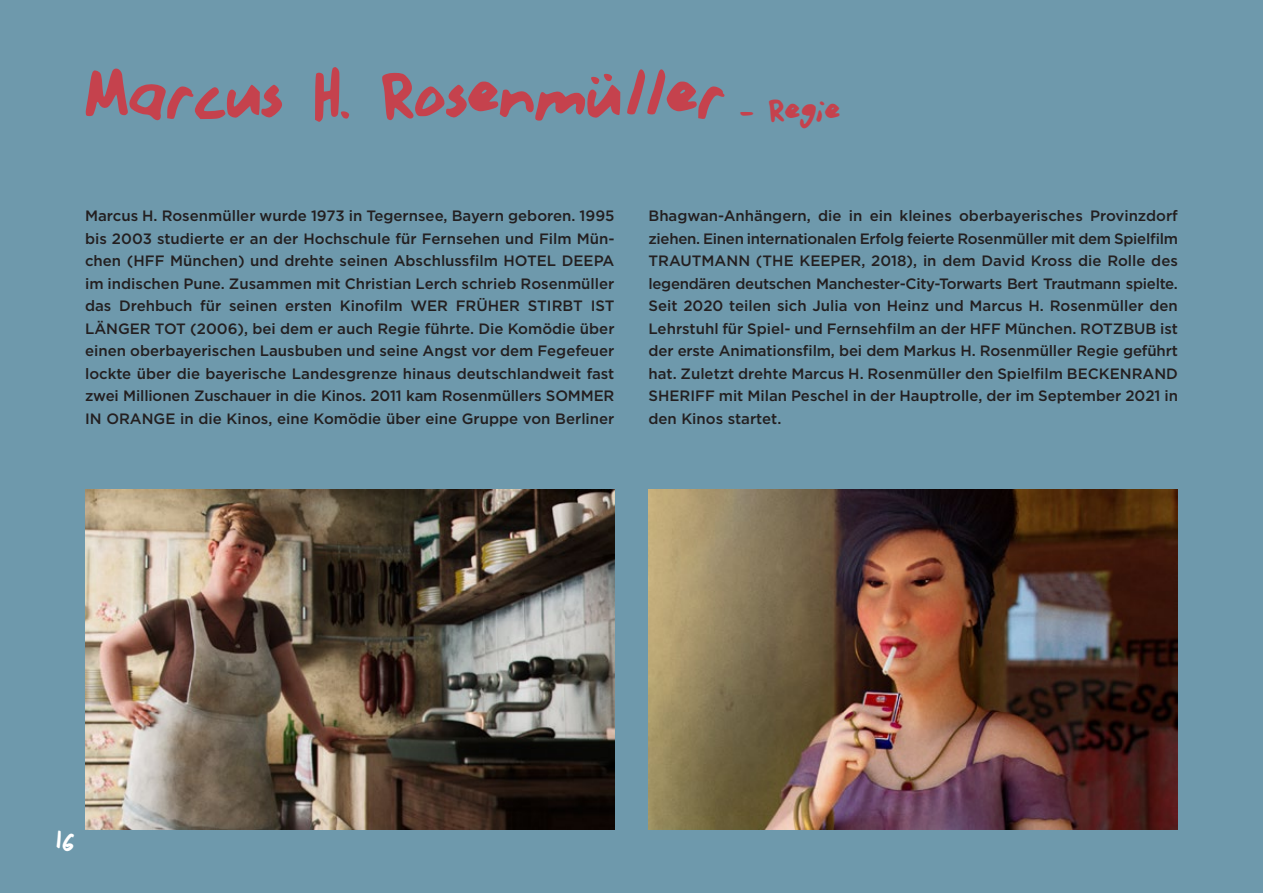
<style>
.page{position:relative;width:1263px;height:893px;background:#6e99ac}
.page>*{position:absolute;margin:0;border:0;box-sizing:border-box;transform-origin:0 0}
.t1{font:75px "ABNORMAL";color:#c5424d}
.t2{font:36px "ABNORMAL";color:#c5424d}
.t3{font:27px "ABNORMAL";color:#fff}
.t4{font:500 15px/22.5px "Gotham";color:#231f20;text-align:justify}
.s1{font-size:75px}
</style>
<div class="page">
<img style="left:85px;top:489px;width:529px;height:340px">
<img style="left:648px;top:489px;width:530px;height:340px">
<h1 class="t1" style="left:85px;top:64px;width:537px">Marcus H. Rosenmüu</h1>
<h1 class="t1" style="left:590px;top:28px;width:24px">..</h1>
<h2 class="t2" style="left:626px;top:95px;width:215px"><span class="s1">ller</span> - Regie</h2>
<p class="t4" style="left:85px;top:205px;width:531px">Marcus H. Rosenmüller wurde 1973 in Tegernsee, Bayern geboren. 1995 bis 2003 studierte er an der Hochschule für Fernsehen und Film Mün&shy;chen (HFF München) und drehte seinen Abschlussfilm HOTEL DEEPA im indischen Pune. Zusammen mit Christian Lerch schrieb Rosenmüller das Drehbuch für seinen ersten Kinofilm WER FRÜHER STIRBT IST LÄNGER TOT (2006), bei dem er auch Regie führte. Die Komödie über einen oberbayerischen Lausbuben und seine Angst vor dem Fegefeuer lockte über die bayerische Landesgrenze hinaus deutschlandweit fast zwei Millionen Zuschauer in die Kinos. 2011 kam Rosenmüllers SOMMER IN ORANGE in die Kinos, eine Komödie über eine Gruppe von Berliner</p>
<p class="t4" style="left:648px;top:205px;width:531px">Bhagwan-Anhängern, die in ein kleines oberbayerisches Provinzdorf ziehen. Einen internationalen Erfolg feierte Rosenmüller mit dem Spielfilm TRAUTMANN (THE KEEPER, 2018), in dem David Kross die Rolle des legendären deutschen Manchester-City-Torwarts Bert Trautmann spielte.<br>Seit 2020 teilen sich Julia von Heinz und Marcus H. Rosenmüller den Lehrstuhl für Spiel- und Fernsehfilm an der HFF München. ROTZBUB ist der erste Animationsfilm, bei dem Markus H. Rosenmüller Regie geführt hat. Zuletzt drehte Marcus H. Rosenmüller den Spielfilm BECKENRAND SHERIFF mit Milan Peschel in der Hauptrolle, der im September 2021 in den Kinos startet.</p>
<h3 class="t3" style="left:57px;top:829px;width:19px">16</h3>
</div>
